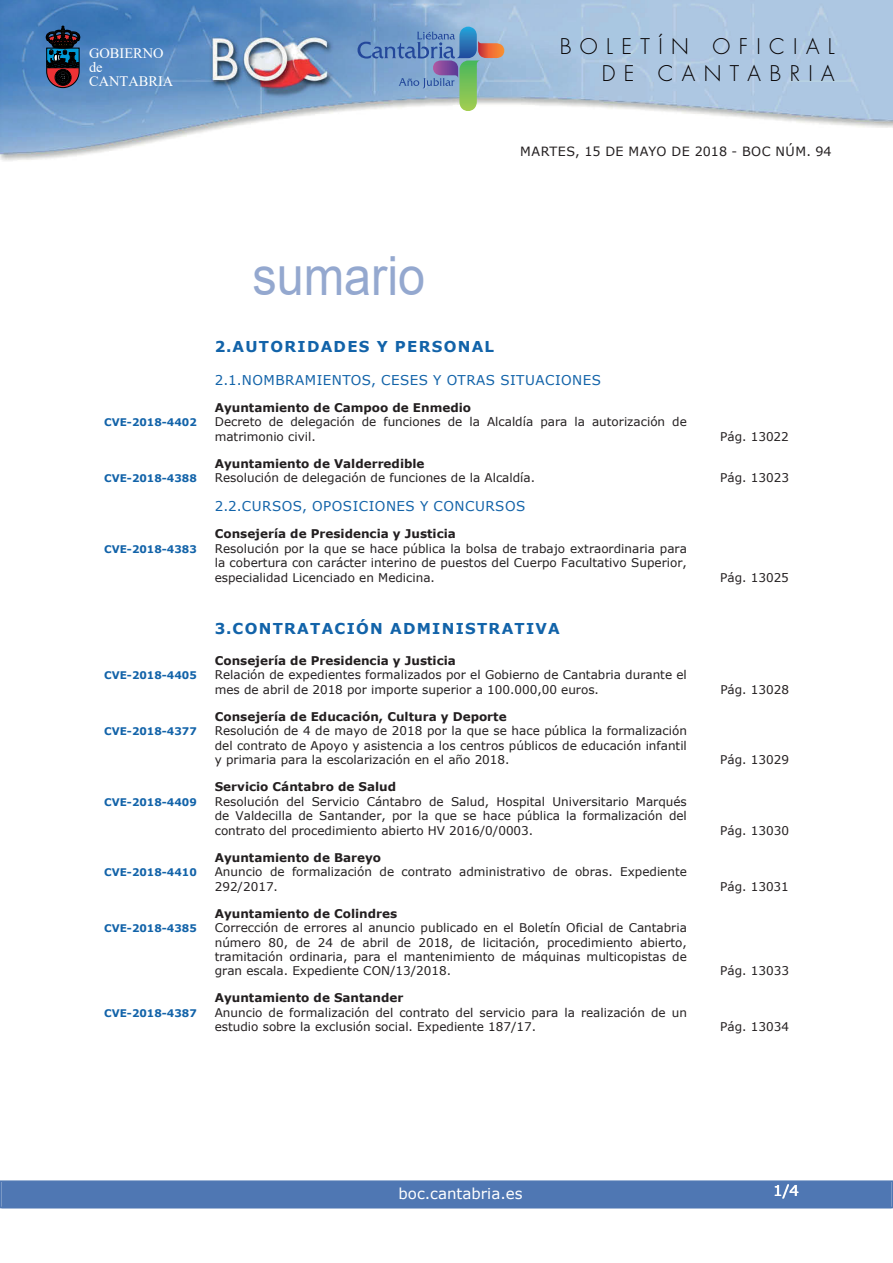
<style>
.page{position:relative;width:893px;height:1263px;background:#fff}
.page>*{position:absolute;margin:0;border:0;box-sizing:border-box;transform-origin:0 0}
.t1{font:54px "Arial";color:#94a8cf;scale:.9 1}
.t2{font:300 21px/27px "Futura";letter-spacing:.4em;color:#040000;text-align:right}
.t3{font:700 15px "Verdana";letter-spacing:.085em;color:#1263a9}
.t4{font:15px "Verdana";color:#fff}
.t5{font:14.4px/14.2px "Times New Roman";color:#fff}
.t6{font:13.5px "Verdana";letter-spacing:.035em;color:#1263a9}
.t7{font:12.75px "Verdana";letter-spacing:.035em;color:#231f20}
.t8{font:12px/14.4px "Verdana";color:#231f20}
.t9{font:700 12px "Verdana";color:#231f20}
.t10{font:700 10.5px "Verdana";color:#1263a9}
</style>
<div class="page">
<img style="left:0;top:0;width:893px;height:161px">
<svg style="left:46px;top:26px;width:34px;height:62px"></svg>
<svg style="left:357px;top:27px;width:148px;height:85px"></svg>
<div style="left:2px;top:1181px;width:889px;height:27px;background:#4f77b3"></div>
<div style="left:0;top:1180px;width:893px;height:28px;border:2px solid #4f77b3"></div>
<p class="t5" style="left:89px;top:46px;width:86px">GOBIERNO de<br>CANTABRIA</p>
<h2 class="t2" style="left:560px;top:35px;width:277px">BOLETÍN OFICIAL<br>DE CANTABRIA</h2>
<h1 class="t1" style="left:252px;top:246px;width:194px">sumario</h1>
<p class="t7" style="left:520px;top:143px;width:313px">MARTES, 15 DE MAYO DE 2018 - BOC NÚM. 94</p>
<p class="t3" style="left:215px;top:337px;width:281px">2.AUTORIDADES Y PERSONAL</p>
<p class="t6" style="left:215px;top:371px;width:388px">2.1.NOMBRAMIENTOS, CESES Y OTRAS SITUACIONES</p>
<p class="t9" style="left:215px;top:400px;width:258px">Ayuntamiento de Campoo de Enmedio</p>
<p class="t10" style="left:104px;top:416px;width:94px">CVE-2018-4402</p>
<p class="t8" style="left:215px;top:414px;width:474px">Decreto de delegación de funciones de la Alcaldía para la autorización de matrimonio civil.</p>
<p class="t9" style="left:215px;top:456px;width:211px">Ayuntamiento de Valderredible</p>
<p class="t8" style="left:720px;top:429px;width:70px">Pág. 13022</p>
<p class="t10" style="left:104px;top:472px;width:94px">CVE-2018-4388</p>
<p class="t8" style="left:215px;top:470px;width:322px">Resolución de delegación de funciones de la Alcaldía.</p>
<p class="t8" style="left:720px;top:470px;width:70px">Pág. 13023</p>
<p class="t6" style="left:215px;top:498px;width:312px">2.2.CURSOS, OPOSICIONES Y CONCURSOS</p>
<p class="t9" style="left:215px;top:526px;width:243px">Consejería de Presidencia y Justicia</p>
<p class="t10" style="left:104px;top:542px;width:94px">CVE-2018-4383</p>
<p class="t8" style="left:215px;top:541px;width:474px;text-align:justify">Resolución por la que se hace pública la bolsa de trabajo extraordinaria para la cobertura con carácter interino de puestos del Cuerpo Facultativo Superior, especialidad Licenciado en Medicina.</p>
<p class="t8" style="left:720px;top:570px;width:70px">Pág. 13025</p>
<p class="t3" style="left:215px;top:619px;width:347px">3.CONTRATACIÓN ADMINISTRATIVA</p>
<p class="t9" style="left:215px;top:653px;width:243px">Consejería de Presidencia y Justicia</p>
<p class="t10" style="left:104px;top:669px;width:94px">CVE-2018-4405</p>
<p class="t8" style="left:215px;top:668px;width:474px">Relación de expedientes formalizados por el Gobierno de Cantabria durante el mes de abril de 2018 por importe superior a 100.000,00 euros.</p>
<p class="t9" style="left:215px;top:709px;width:293px">Consejería de Educación, Cultura y Deporte</p>
<p class="t10" style="left:104px;top:725px;width:94px">CVE-2018-4377</p>
<p class="t8" style="left:215px;top:723px;width:474px;text-align:justify">Resolución de 4 de mayo de 2018 por la que se hace pública la formalización del contrato de Apoyo y asistencia a los centros públicos de educación infantil y primaria para la escolarización en el año 2018.</p>
<p class="t9" style="left:215px;top:779px;width:183px">Servicio Cántabro de Salud</p>
<p class="t10" style="left:104px;top:795px;width:94px">CVE-2018-4409</p>
<p class="t8" style="left:215px;top:794px;width:474px;text-align:justify">Resolución del Servicio Cántabro de Salud, Hospital Universitario Marqués de Valdecilla de Santander, por la que se hace pública la formalización del contrato del procedimiento abierto HV 2016/0/0003.</p>
<p class="t9" style="left:215px;top:850px;width:168px">Ayuntamiento de Bareyo</p>
<p class="t10" style="left:104px;top:866px;width:94px">CVE-2018-4410</p>
<p class="t8" style="left:215px;top:864px;width:474px">Anuncio de formalización de contrato administrativo de obras. Expediente<br>292/2017.</p>
<p class="t9" style="left:215px;top:906px;width:184px">Ayuntamiento de Colindres</p>
<p class="t10" style="left:104px;top:922px;width:94px">CVE-2018-4385</p>
<p class="t8" style="left:215px;top:920px;width:474px;text-align:justify">Corrección de errores al anuncio publicado en el Boletín Oficial de Cantabria número 80, de 24 de abril de 2018, de licitación, procedimiento abierto, tramitación ordinaria, para el mantenimiento de máquinas multicopistas de gran escala. Expediente CON/13/2018.</p>
<p class="t9" style="left:215px;top:990px;width:190px">Ayuntamiento de Santander</p>
<p class="t10" style="left:104px;top:1006px;width:94px">CVE-2018-4387</p>
<p class="t8" style="left:215px;top:1005px;width:474px">Anuncio de formalización del contrato del servicio para la realización de un estudio sobre la exclusión social. Expediente 187/17.</p>
<p class="t8" style="left:720px;top:682px;width:70px">Pág. 13028</p>
<p class="t8" style="left:720px;top:752px;width:70px">Pág. 13029</p>
<p class="t8" style="left:720px;top:823px;width:70px">Pág. 13030</p>
<p class="t8" style="left:720px;top:879px;width:70px">Pág. 13031</p>
<p class="t8" style="left:720px;top:963px;width:70px">Pág. 13033</p>
<p class="t8" style="left:720px;top:1019px;width:70px">Pág. 13034</p>
<p class="t4" style="left:398px;top:1184px;width:126px">boc.cantabria.es</p>
<p class="t4" style="left:773px;top:1181px;width:27px">1/4</p>
</div>
